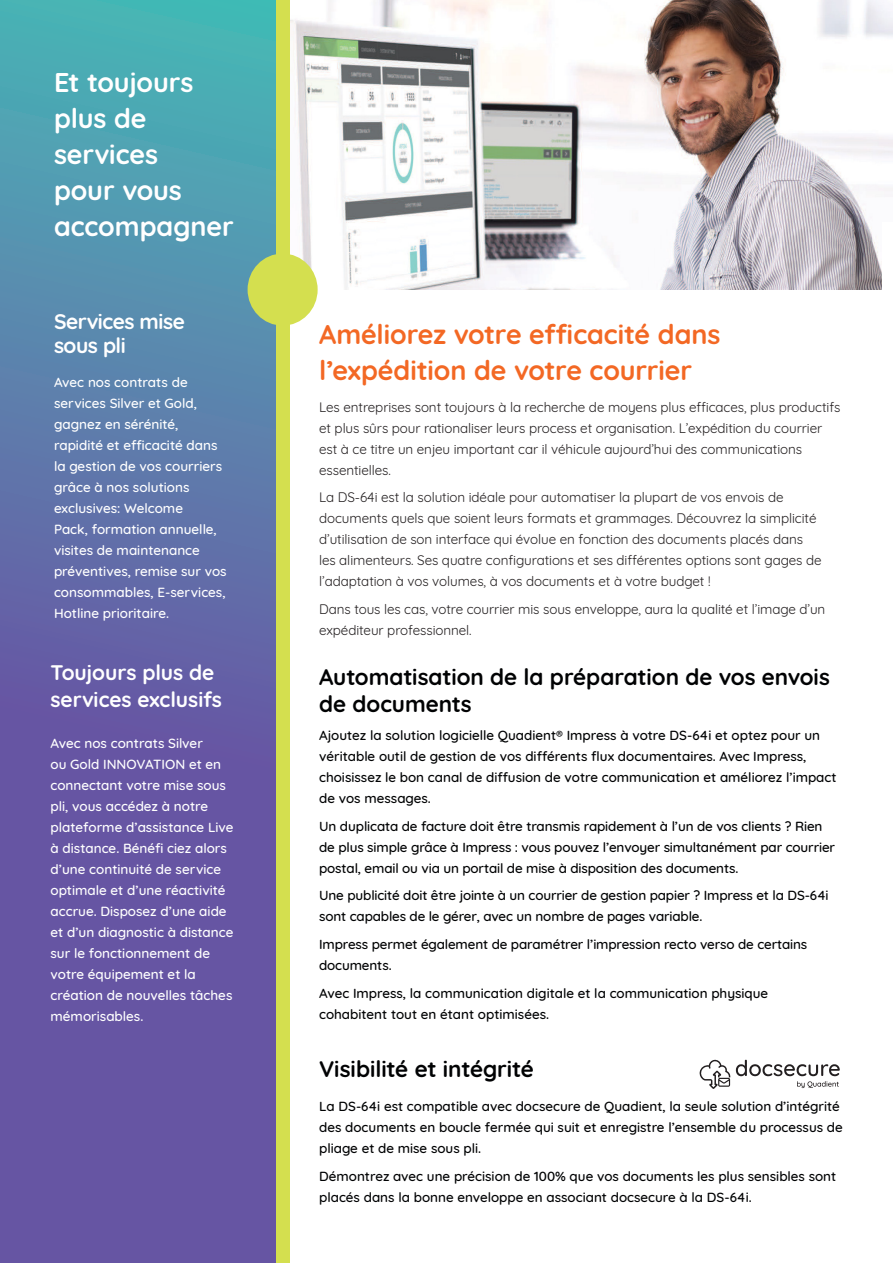
<style>
.page{position:relative;width:893px;height:1263px;background:#fff}
.page>*{position:absolute;margin:0;border:0;box-sizing:border-box;transform-origin:0 0}
.sub-head{font:700 27px/36px "Quicksand";letter-spacing:-.005em;color:#f36824}
.sub-head-2{font:700 27px/36px "Quicksand";letter-spacing:-.005em;color:#fff}
.Body_Copy_-_Quicksan{font:700 22.5px/27px "Quicksand";color:#010203}
.sub-head-3{font:700 21px/27px "Quicksand";letter-spacing:-.005em;color:#fff}
.sub-head-4{font:700 21px/24px "Quicksand";letter-spacing:-.025em;color:#fff}
.Body_Copy_-_Quicksan-2{font:500 13.5px/21px "Quicksand";color:#010203}
.Body_Copy_-_Quicksan-3{font:13.5px/21px "Quicksand";letter-spacing:-.005em;color:#231f20}
.quote-source{font:500 13.5px/21px "Quicksand";color:#fff}
</style>
<div class="page">
<svg style="left:0;top:0;width:277px;height:1263px;background:#5e71a8"></svg>
<img style="left:290px;top:0;width:603px;height:290px">
<div style="left:277px;top:0;width:13px;height:1263px;background:#d4df4f"></div>
<div style="left:248px;top:254px;width:70px;height:72px;background:#d4df4f;border-radius:50%"></div>
<img style="left:883px;top:222px;width:10px;height:68px">
<svg style="left:699px;top:1059px;width:141px;height:30px"></svg>
<p class="sub-head-2" style="left:54px;top:62px;width:181px">Et toujours plus de services<br>pour vous accompagner</p>
<p class="sub-head-4" style="left:54px;top:307px;width:133px">Services mise sous pli</p>
<p class="quote-source" style="left:54px;top:371px;width:174px">Avec nos contrats de services Silver et Gold, gagnez en sérénité, rapidité et efficacité dans la gestion de vos courriers grâce à nos solutions exclusives: Welcome<br>Pack, formation annuelle, visites de maintenance préventives, remise sur vos consommables, E-services,<br>Hotline prioritaire.</p>
<p class="sub-head-3" style="left:51px;top:657px;width:173px">Toujours plus de services exclusifs</p>
<p class="quote-source" style="left:51px;top:731px;width:185px">Avec nos contrats Silver<br>ou Gold INNOVATION et en connectant votre mise sous pli, vous accédez à notre plateforme d’assistance Live à distance. Bénéfi ciez alors d’une continuité de service optimale et d’une réactivité accrue. Disposez d’une aide et d’un diagnostic à distance sur le fonctionnement de votre équipement et la création de nouvelles tâches mémorisables.</p>
<p class="sub-head" style="left:319px;top:315px;width:403px">Améliorez votre efficacité dans l’expédition de votre courrier</p>
<p class="Body_Copy_-_Quicksan-3" style="left:319px;top:395px;width:523px">Les entreprises sont toujours à la recherche de moyens plus efficaces, plus productifs et plus sûrs pour rationaliser leurs process et organisation. L’expédition du courrier est à ce titre un enjeu important car il véhicule aujourd’hui des communications essentielles.</p>
<p class="Body_Copy_-_Quicksan-3" style="left:319px;top:486px;width:504px">La DS-64i est la solution idéale pour automatiser la plupart de vos envois de documents quels que soient leurs formats et grammages. Découvrez la simplicité d’utilisation de son interface qui évolue en fonction des documents placés dans les alimenteurs. Ses quatre configurations et ses différentes options sont gages de l’adaptation à vos volumes, à vos documents et à votre budget !</p>
<p class="Body_Copy_-_Quicksan-3" style="left:319px;top:597px;width:508px">Dans tous les cas, votre courrier mis sous enveloppe, aura la qualité et l’image d’un expéditeur professionnel.</p>
<p class="Body_Copy_-_Quicksan" style="left:319px;top:662px;width:512px">Automatisation de la préparation de vos envois de documents</p>
<p class="Body_Copy_-_Quicksan-2" style="left:319px;top:723px;width:519px">Ajoutez la solution logicielle Quadient® Impress à votre DS-64i et optez pour un véritable outil de gestion de vos différents flux documentaires. Avec Impress, choisissez le bon canal de diffusion de votre communication et améliorez l’impact de vos messages.</p>
<p class="Body_Copy_-_Quicksan-2" style="left:319px;top:814px;width:517px">Un duplicata de facture doit être transmis rapidement à l’un de vos clients ? Rien de plus simple grâce à Impress : vous pouvez l’envoyer simultanément par courrier postal, email ou via un portail de mise à disposition des documents.</p>
<p class="Body_Copy_-_Quicksan-2" style="left:319px;top:884px;width:511px">Une publicité doit être jointe à un courrier de gestion papier ? Impress et la DS-64i sont capables de le gérer, avec un nombre de pages variable.</p>
<p class="Body_Copy_-_Quicksan-2" style="left:319px;top:932px;width:490px">Impress permet également de paramétrer l’impression recto verso de certains documents.</p>
<p class="Body_Copy_-_Quicksan-2" style="left:319px;top:981px;width:451px">Avec Impress, la communication digitale et la communication physique cohabitent tout en étant optimisées.</p>
<p class="Body_Copy_-_Quicksan" style="left:319px;top:1054px;width:216px">Visibilité et intégrité</p>
<p class="Body_Copy_-_Quicksan-2" style="left:319px;top:1095px;width:525px">La DS-64i est compatible avec docsecure de Quadient, la seule solution d’intégrité des documents en boucle fermée qui suit et enregistre l’ensemble du processus de pliage et de mise sous pli.</p>
<p class="Body_Copy_-_Quicksan-2" style="left:319px;top:1164px;width:519px">Démontrez avec une précision de 100% que vos documents les plus sensibles sont placés dans la bonne enveloppe en associant docsecure à la DS-64i.</p>
</div>
